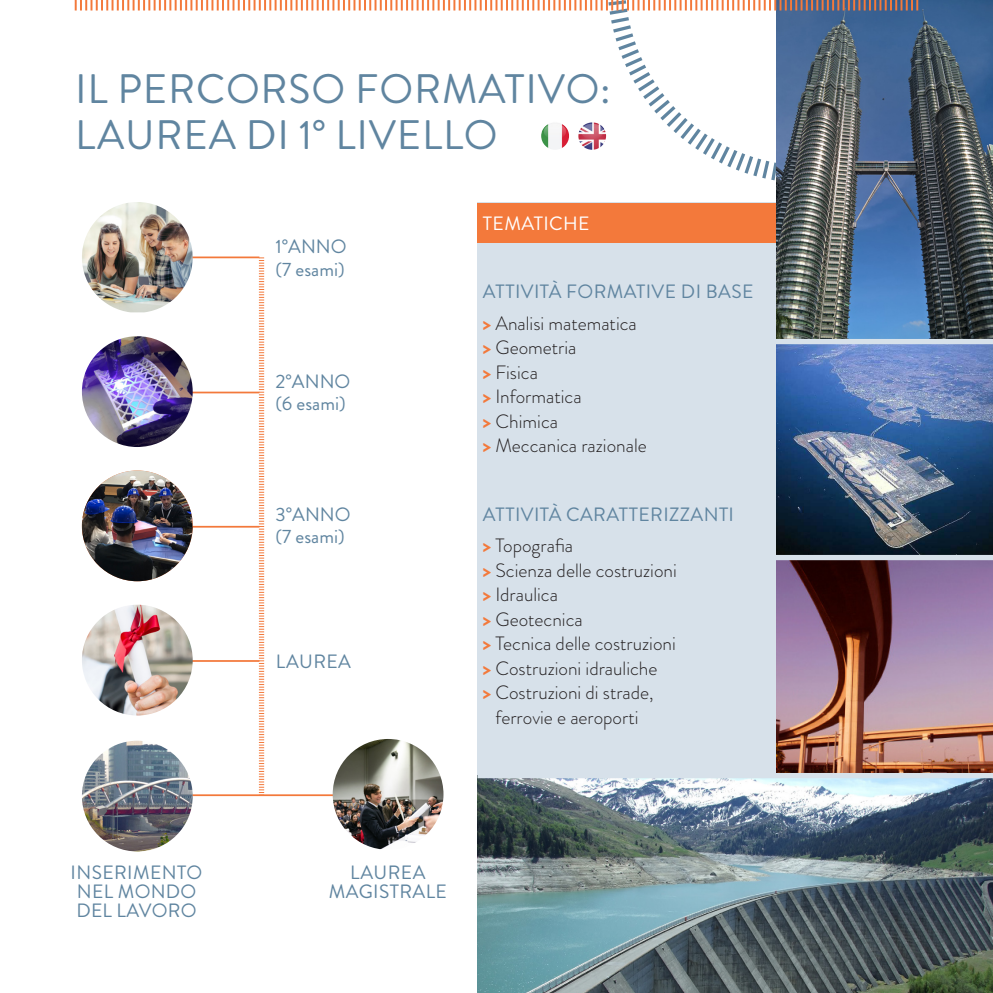
<style>
.page{position:relative;width:993px;height:993px;background:#fff}
.page>*{position:absolute;margin:0;border:0;box-sizing:border-box;transform-origin:0 0}
.t1{font:41.12px/45.5px "Brandon Grotesque";letter-spacing:.02em;color:#6085a0}
.t2{font:300 19.25px/24.5px "Brandon Grotesque";color:#231f20}
.t3{font:19.25px/19.2px "Brandon Grotesque";letter-spacing:.02em;color:#6085a0}
.t4{font:19.25px/22.8px "Brandon Grotesque";color:#6085a0}
.t5{font:19.25px "Brandon Grotesque";letter-spacing:.02em;color:#fff}
.s1{font-weight:900;color:#f3793b}
.s2{font-weight:300;color:#231f20}
</style>
<div class="page">
<div style="left:477px;top:202px;width:311px;height:592px;background:#d7e1ea"></div>
<div style="left:477px;top:202px;width:298px;height:40px;background:#f3793b"></div>
<hr style="left:127px;top:256px;width:132px;height:2px;background:#f3793b">
<img style="left:82px;top:202px;width:111px;height:110px">
<hr style="left:127px;top:391px;width:132px;height:2px;background:#f3793b">
<img style="left:82px;top:336px;width:111px;height:111px;border-radius:55px">
<hr style="left:127px;top:525px;width:132px;height:2px;background:#f3793b">
<img style="left:82px;top:470px;width:111px;height:111px;border-radius:55px">
<hr style="left:127px;top:660px;width:132px;height:1px;background:#f3793b">
<img style="left:82px;top:604px;width:111px;height:111px;border-radius:55px">
<svg style="left:258px;top:257px;width:7px;height:536px"></svg>
<img style="left:477px;top:778px;width:515px;height:214px">
<img style="left:776px;top:186px;width:216px;height:586px">
<div style="left:477px;top:772px;width:515px;height:6px;background:#d7e1ea"></div>
<div style="left:763px;top:554px;width:229px;height:6px;background:#d7e1ea"></div>
<hr style="left:127px;top:794px;width:236px;height:1px;background:#f3793b">
<img style="left:82px;top:740px;width:111px;height:111px;border-radius:55px">
<img style="left:332px;top:738px;width:111px;height:111px;border-radius:55px">
<img style="left:541px;top:122px;width:28px;height:28px;border-radius:14px">
<img style="left:578px;top:122px;width:28px;height:28px;border-radius:14px">
<svg style="left:604px;top:0;width:388px;height:186px"></svg>
<svg style="left:75px;top:0;width:842px;height:10px"></svg>
<div style="left:774px;top:339px;width:218px;height:5px;background:#d7e1ea"></div>
<h1 class="t1" style="left:75px;top:67px;width:537px">IL PERCORSO FORMATIVO:<br>LAUREA DI 1° LIVELLO</h1>
<p class="t4" style="left:275px;top:235px;width:73px">1°ANNO (7 esami)</p>
<p class="t4" style="left:275px;top:370px;width:76px">2°ANNO (6 esami)</p>
<p class="t4" style="left:275px;top:503px;width:77px">3°ANNO (7 esami)</p>
<p class="t3" style="left:275px;top:651px;width:77px">LAUREA</p>
<p class="t5" style="left:483px;top:210px;width:108px">TEMATICHE</p>
<p class="t3" style="left:482px;top:276px;width:272px;line-height:31.5px">ATTIVITÀ FORMATIVE DI BASE <span class="s1">&gt;</span> <span class="s2">Analisi matematica</span></p>
<p class="t2" style="left:482px;top:335px;width:165px"><span class="s1">&gt;</span> Geometria<br><span class="s1">&gt;</span> Fisica<br><span class="s1">&gt;</span> Informatica<br><span class="s1">&gt;</span> Chimica<br><span class="s1">&gt;</span> Meccanica razionale</p>
<p class="t3" style="left:482px;top:498px;width:253px;line-height:31.5px">ATTIVITÀ CARATTERIZZANTI <span class="s1">&gt;</span> <span class="s2">Topografia</span></p>
<p class="t2" style="left:482px;top:557px;width:195px"><span class="s1">&gt;</span> Scienza delle costruzioni</p>
<p class="t2" style="left:482px;top:582px;width:77px"><span class="s1">&gt;</span> Idraulica</p>
<p class="t2" style="left:482px;top:606px;width:101px"><span class="s1">&gt;</span> Geotecnica</p>
<p class="t2" style="left:482px;top:631px;width:194px"><span class="s1">&gt;</span> Tecnica delle costruzioni</p>
<p class="t2" style="left:482px;top:655px;width:176px"><span class="s1">&gt;</span> Costruzioni idrauliche</p>
<p class="t2" style="left:482px;top:680px;width:172px"><span class="s1">&gt;</span> Costruzioni di strade,</p>
<p class="t2" style="left:495px;top:704px;width:145px">ferrovie e aeroporti</p>
<p class="t3" style="left:71px;top:862px;width:133px;text-align:center">INSERIMENTO<br>NEL MONDO<br>DEL LAVORO</p>
<p class="t3" style="left:328px;top:862px;width:120px;text-align:center">LAUREA<br>MAGISTRALE</p>
</div>
